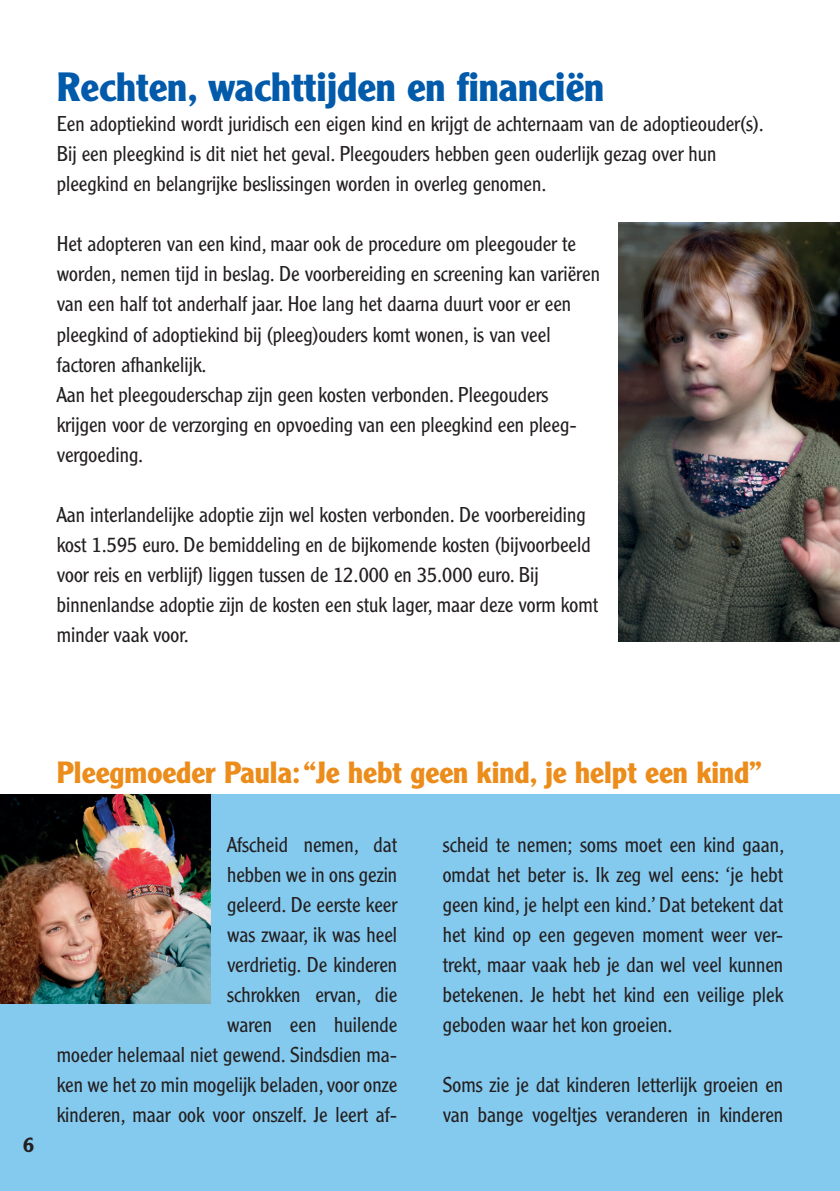
<style>
.page{position:relative;width:840px;height:1191px;background:#fff}
.page>*{position:absolute;margin:0;border:0;box-sizing:border-box;transform-origin:0 0}
.t1{font:700 40px "Clearface Gothic LT Std";color:#015aaa}
.t2{font:700 30px "Clearface Gothic LT Std";color:#eb8c1b}
.t3{font:300 21px/30px "Clearface Gothic LT Std";color:#231f20}
.t4{font:500 21px "Clearface Gothic LT Std";color:#231f20}
</style>
<div class="page">
<div style="left:0;top:794px;width:839px;height:397px;background:#84caef"></div>
<img style="left:0;top:794px;width:210px;height:209px">
<img style="left:618px;top:223px;width:221px;height:418px">
<h1 class="t1" style="left:57px;top:64px;width:548px">Rechten, wachttijden en financiën</h1>
<p class="t3" style="left:57px;top:109px;width:708px">Een adoptiekind wordt juridisch een eigen kind en krijgt de achternaam van de adoptieouder(s).<br>Bij een pleegkind is dit niet het geval. Pleegouders hebben geen ouderlijk gezag over hun pleegkind en belangrijke beslissingen worden in overleg genomen.</p>
<p class="t3" style="left:57px;top:229px;width:544px">Het adopteren van een kind, maar ook de procedure om pleegouder te worden, nemen tijd in beslag. De voorbereiding en screening kan variëren van een half tot anderhalf jaar. Hoe lang het daarna duurt voor er een pleegkind of adoptiekind bij (pleeg)ouders komt wonen, is van veel factoren afhankelijk.<br>Aan het pleegouderschap zijn geen kosten verbonden. Pleegouders krijgen voor de verzorging en opvoeding van een pleegkind een pleeg&shy;vergoeding.</p>
<p class="t3" style="left:57px;top:499px;width:542px">Aan interlandelijke adoptie zijn wel kosten verbonden. De voorbereiding kost 1.595 euro. De bemiddeling en de bijkomende kosten (bijvoorbeeld voor reis en verblijf) liggen tussen de 12.000 en 35.000 euro. Bij binnenlandse adoptie zijn de kosten een stuk lager, maar deze vorm komt minder vaak voor.</p>
<p class="t4" style="left:23px;top:1131px;width:12px">6</p>
<h2 class="t2" style="left:57px;top:754px;width:706px">Pleegmoeder Paula: “Je hebt geen kind, je helpt een kind”</h2>
<p class="t3" style="left:57px;top:829px;width:342px;text-align:right">Afscheid nemen, dat<br>hebben we in ons gezin<br>geleerd. De eerste keer<br>was zwaar, ik was heel<br>verdrietig. De kinderen<br>schrokken ervan, die<br>waren een huilende<br>moeder helemaal niet gewend. Sindsdien ma&shy;ken we het zo min mogelijk beladen, voor onze kinderen, maar ook voor onszelf. Je leert af-</p>
<p class="t3" style="left:442px;top:829px;width:343px;text-align:justify">scheid te nemen; soms moet een kind gaan, omdat het beter is. Ik zeg wel eens: ‘je hebt geen kind, je helpt een kind.’ Dat betekent dat het kind op een gegeven moment weer ver&shy;trekt, maar vaak heb je dan wel veel kunnen betekenen. Je hebt het kind een veilige plek geboden waar het kon groeien.</p>
<p class="t3" style="left:442px;top:1069px;width:342px">Soms zie je dat kinderen letterlijk groeien en van bange vogeltjes veranderen in kinderen</p>
</div>
